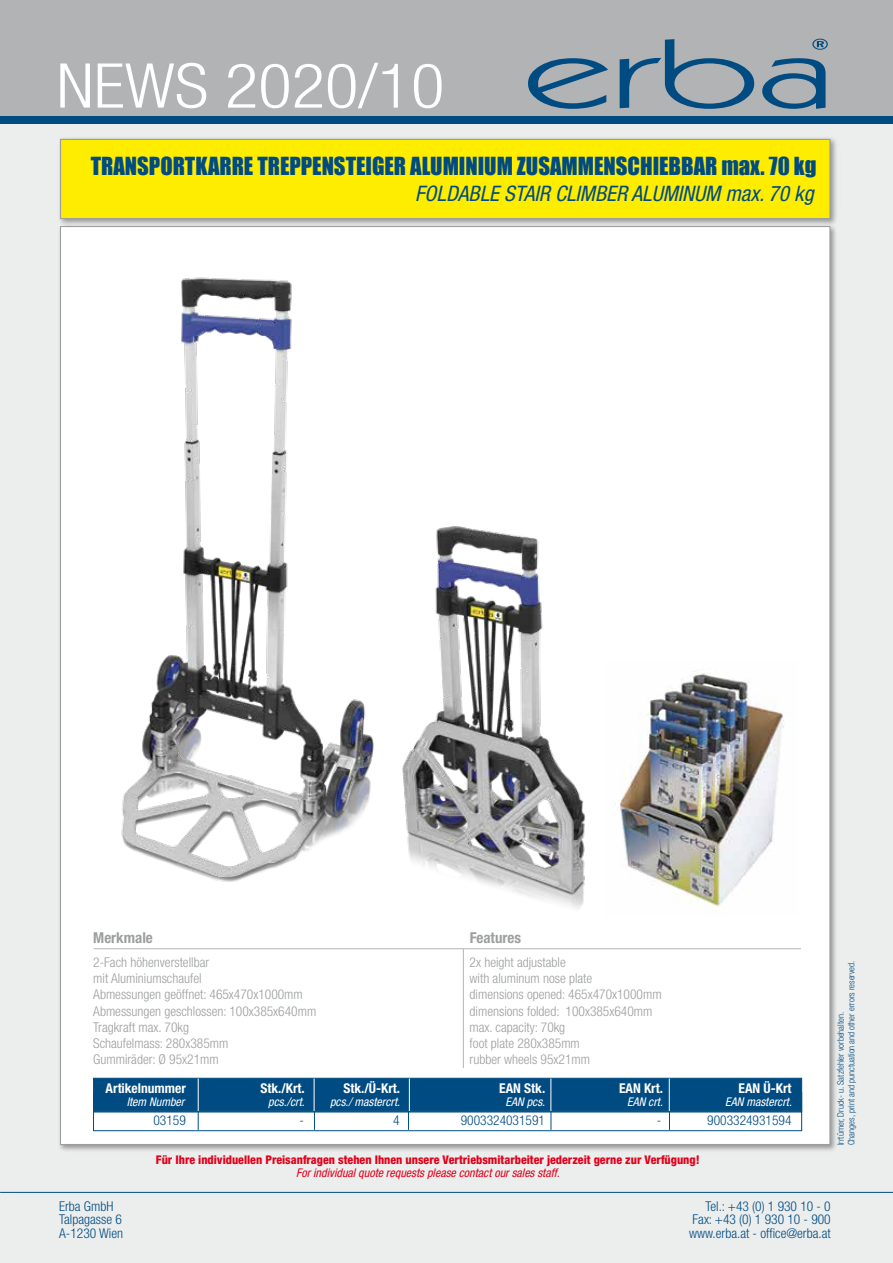
<style>
.page{position:relative;width:893px;height:1263px;background:#eceded}
.page>*{position:absolute;margin:0;border:0;box-sizing:border-box;transform-origin:0 0}
.t1{font:300 condensed 61.8px "Helvetica Neue";color:#fff;scale:1.13 1}
.t2{font:22.95px "Impact";color:#004c82}
.t3{font:italic condensed 21.45px "Helvetica Neue";color:#004c82}
.t4{font:700 condensed 15px "Helvetica Neue";color:#9c9e9f}
.t5{font:300 condensed 13.5px/16.2px "Helvetica Neue";color:#9c9e9f}
.t6{font:300 condensed 13.5px/13.5px "Helvetica Neue";color:#004c82}
.t7{font:700 condensed 13.5px "Helvetica Neue";color:#fff}
.t8{font:800 condensed 12px "Helvetica Neue";color:#e2001a}
.t9{font:italic condensed 12px "Helvetica Neue";color:#fff}
.t10{font:italic condensed 12px "Helvetica Neue";color:#e2001a}
.t11{font:300 condensed 9px/10.8px "Helvetica Neue";color:#004c82}
</style>
<div class="page">
<div style="left:60px;top:226px;width:770px;height:919px;background:#fff;border:1px solid #9c9e9f"></div>
<img style="left:59px;top:138px;width:777px;height:91px">
<div style="left:60px;top:139px;width:770px;height:80px;background:#ffed00;border:1px solid #9c9e9f"></div>
<hr style="left:0;top:1192px;width:893px;height:1px;background:#004c82">
<img style="left:121px;top:277px;width:252px;height:605px">
<div style="left:0;top:113px;width:893px;height:10px;background:#004c82"></div>
<div style="left:0;top:0;width:893px;height:116px;background:#b1b3b4"></div>
<svg style="left:528px;top:58px;width:80px;height:51px"></svg>
<svg style="left:620px;top:39px;width:134px;height:70px"></svg>
<svg style="left:762px;top:58px;width:64px;height:51px"></svg>
<svg style="left:812px;top:39px;width:16px;height:11px"></svg>
<div style="left:93px;top:1078px;width:709px;height:33px;background:#004c82;border:1px solid #004c82"></div>
<hr style="left:314px;top:1078px;width:1px;height:33px;background:#fff">
<hr style="left:409px;top:1078px;width:1px;height:33px;background:#fff">
<hr style="left:550px;top:1078px;width:1px;height:33px;background:#fff">
<hr style="left:669px;top:1078px;width:1px;height:33px;background:#fff">
<hr style="left:198px;top:1078px;width:1px;height:33px;background:#fff">
<svg style="left:198px;top:1113px;width:1px;height:16px"></svg>
<svg style="left:314px;top:1113px;width:1px;height:16px"></svg>
<svg style="left:408px;top:1113px;width:1px;height:16px"></svg>
<svg style="left:551px;top:1113px;width:1px;height:16px"></svg>
<svg style="left:669px;top:1113px;width:1px;height:16px"></svg>
<div style="left:93px;top:1111px;width:709px;height:20px;border:1px solid #004c82"></div>
<img style="left:620px;top:671px;width:165px;height:236px">
<hr style="left:463px;top:949px;width:1px;height:119px;background:#b1b3b4">
<hr style="left:94px;top:948px;width:707px;height:1px;background:#b1b3b4">
<img style="left:373px;top:526px;width:243px;height:383px">
<h1 class="t1" style="left:56px;top:50px;width:345px">NEWS 2020/10</h1>
<h2 class="t2" style="left:91px;top:149px;width:727px">TRANSPORTKARRE TREPPENSTEIGER ALUMINIUM ZUSAMMENSCHIEBBAR max. 70 kg</h2>
<h3 class="t3" style="left:415px;top:181px;width:400px">FOLDABLE STAIR CLIMBER ALUMINUM max. 70 kg</h3>
<p class="t4" style="left:93px;top:928px;width:61px">Merkmale</p>
<p class="t4" style="left:470px;top:928px;width:53px">Features</p>
<p class="t5" style="left:470px;top:954px;width:193px">2x height adjustable<br>with aluminum nose plate<br>dimensions opened: 465x470x1000mm dimensions folded: 100x385x640mm max. capacity: 70kg<br>foot plate 280x385mm<br>rubber wheels 95x21mm</p>
<p class="t5" style="left:93px;top:954px;width:225px">2-Fach höhenverstellbar<br>mit Aluminiumschaufel<br>Abmessungen geöffnet: 465x470x1000mm<br>Abmessungen geschlossen: 100x385x640mm<br>Tragkraft max. 70kg<br>Schaufelmass: 280x385mm<br>Gummiräder: Ø 95x21mm</p>
<p class="t7" style="left:106px;top:1080px;width:82px">Artikelnummer</p>
<p class="t7" style="left:260px;top:1080px;width:46px">Stk./Krt.</p>
<p class="t7" style="left:343px;top:1080px;width:58px">Stk./Ü-Krt.</p>
<p class="t7" style="left:499px;top:1080px;width:47px">EAN Stk.</p>
<p class="t7" style="left:619px;top:1080px;width:45px">EAN Krt.</p>
<p class="t7" style="left:738px;top:1080px;width:54px">EAN Ü-Krt</p>
<p class="t9" style="left:127px;top:1095px;width:59px">Item Number</p>
<p class="t9" style="left:268px;top:1095px;width:38px">pcs./crt.</p>
<p class="t9" style="left:330px;top:1095px;width:72px">pcs./ mastercrt.</p>
<p class="t9" style="left:506px;top:1095px;width:41px">EAN pcs.</p>
<p class="t9" style="left:627px;top:1095px;width:37px">EAN crt.</p>
<p class="t9" style="left:725px;top:1095px;width:68px">EAN mastercrt.</p>
<p class="t6" style="left:153px;top:1114px;width:34px">03159</p>
<p class="t6" style="left:299px;top:1114px;width:6px">-</p>
<p class="t6" style="left:393px;top:1114px;width:8px">4</p>
<p class="t6" style="left:461px;top:1114px;width:86px">9003324031591</p>
<p class="t6" style="left:657px;top:1114px;width:6px">-</p>
<p class="t6" style="left:707px;top:1114px;width:86px">9003324931594</p>
<p class="t8" style="left:156px;top:1152px;width:545px">Für Ihre individuellen Preisanfragen stehen Ihnen unsere Vertriebsmitarbeiter jederzeit gerne zur Verfügung!</p>
<p class="t10" style="left:296px;top:1165px;width:265px">For individual quote requests please contact our sales staff.</p>
<p class="t11" style="left:835px;top:1145px;width:186px;rotate:-90deg">Irrtümer, Druck- u. Satzfehler vorbehalten.<br>Changes, print and punctuation and other errors reserved.</p>
<p class="t6" style="left:59px;top:1199px;width:65px">Erba GmbH<br>Talpagasse 6<br>A-1230 Wien</p>
<p class="t6" style="left:689px;top:1199px;width:143px;text-align:justify;text-indent:16px">Tel.: +43 (0) 1 930 10 - 0<br>Fax: +43 (0) 1 930 10 - 900 www.erba.at - office@erba.at</p>
</div>
